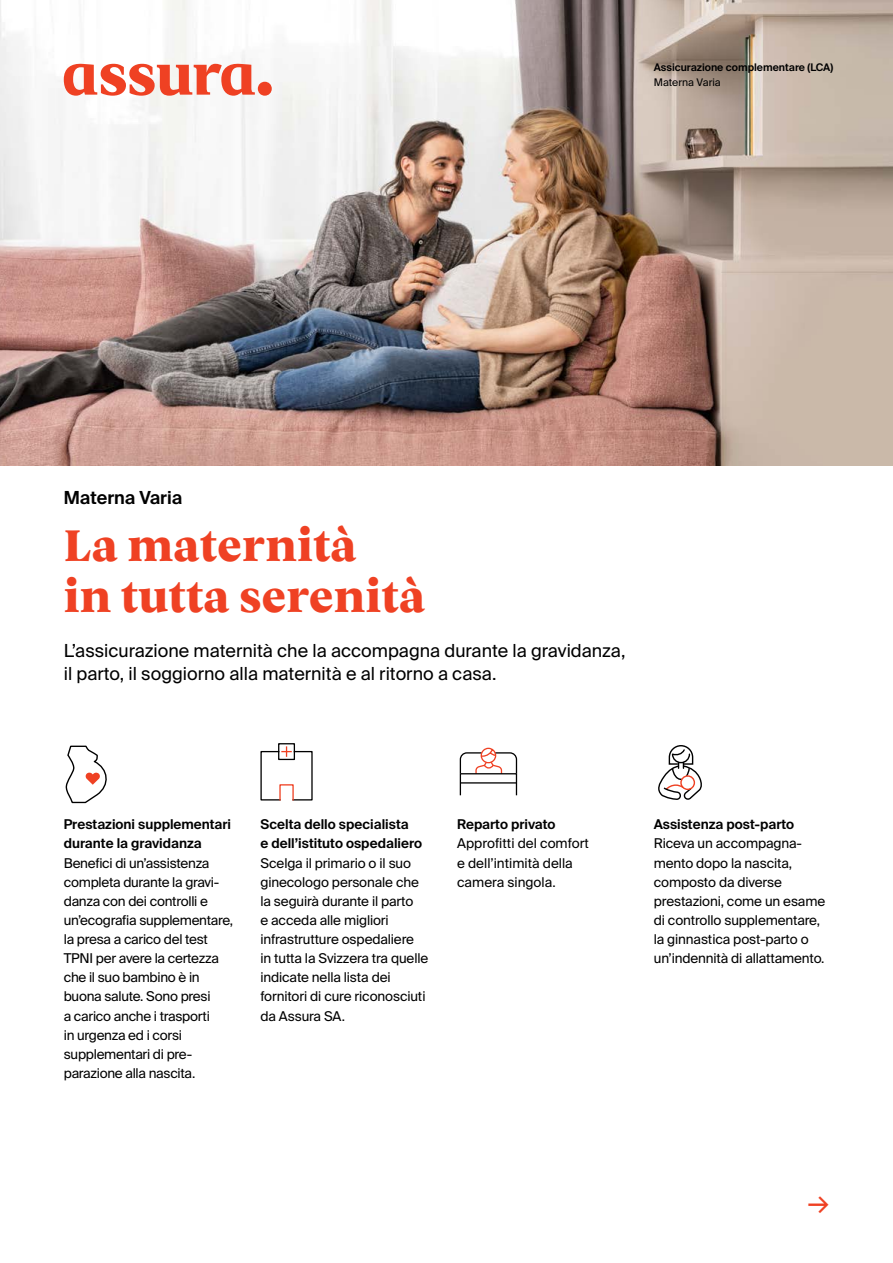
<style>
.page{position:relative;width:893px;height:1263px;background:#fff}
.page>*{position:absolute;margin:0;border:0;box-sizing:border-box;transform-origin:0 0}
.Titre_rouge_30pt_12m{font:800 45px/51px "Vesterbro";color:#ef4123}
.t1{font:27px "Suisse Intl";color:#ef4123}
.Introduction_12pt_5{font:18px/23.4px "Suisse Intl";color:#000}
.Titre_du_produit_12p{font:600 18px "Suisse Intl";color:#000}
.Corps_énumération_9p{font:13.5px/19.2px "Suisse Intl";letter-spacing:-.02em;color:#000}
.Sous-titre_9pt_4_5mm{font:13.5px/19.2px "Suisse Intl";letter-spacing:-.01em;color:#000}
.Sous-titre_9pt_4_5mm-2{font:600 13.5px/19.2px "Suisse Intl";color:#000}
.Corps_énumération_9p-2{font:13.5px "Suisse Intl";color:#000}
.Sous-titre_rouge_9pt{font:600 13.5px "Suisse Intl";color:#000}
.Sous-titre_7pt_3_375{font:600 10.5px "Suisse Intl";color:#000}
.Corps_légende_7pt_3{font:10.5px "Suisse Intl";color:#000}
</style>
<div class="page">
<img style="left:0;top:0;width:893px;height:466px">
<svg style="left:459px;top:747px;width:59px;height:37px"></svg>
<div style="left:278px;top:743px;width:17px;height:17px;border:1px solid #000"></div>
<svg style="left:260px;top:746px;width:53px;height:55px"></svg>
<svg style="left:66px;top:746px;width:41px;height:57px"></svg>
<svg style="left:658px;top:745px;width:44px;height:55px"></svg>
<svg style="left:64px;top:64px;width:208px;height:32px"></svg>
<p class="Sous-titre_7pt_3_375" style="left:654px;top:62px;width:181px">Assicurazione complementare (LCA)</p>
<p class="Corps_légende_7pt_3" style="left:654px;top:76px;width:68px">Materna Varia</p>
<p class="Titre_du_produit_12p" style="left:64px;top:487px;width:120px">Materna Varia</p>
<p class="Titre_rouge_30pt_12m" style="left:64px;top:518px;width:363px">La maternità<br>in tutta serenità</p>
<p class="Introduction_12pt_5" style="left:64px;top:639px;width:563px">L’assicurazione maternità che la accompagna durante la gravidanza, il parto, il soggiorno alla maternità e al ritorno a casa.</p>
<p class="Sous-titre_9pt_4_5mm-2" style="left:64px;top:815px;width:169px">Prestazioni supplementari durante la gravidanza</p>
<p class="Corps_énumération_9p" style="left:64px;top:853px;width:171px">Benefici di un’assistenza completa durante la gravi&shy;danza con dei controlli e un’ecografia supplementare,</p>
<p class="Corps_énumération_9p" style="left:64px;top:930px;width:157px">la presa a carico del test<br>TPNI per avere la certezza che il suo bambino è in buona salute. Sono presi</p>
<p class="Corps_énumération_9p" style="left:64px;top:1006px;width:148px">a carico anche i trasporti</p>
<p class="Corps_énumération_9p" style="left:64px;top:1025px;width:120px">in urgenza ed i corsi</p>
<p class="Corps_énumération_9p" style="left:64px;top:1044px;width:130px">supplementari di pre-</p>
<p class="Corps_énumération_9p" style="left:64px;top:1064px;width:133px">parazione alla nascita.</p>
<p class="Sous-titre_9pt_4_5mm-2" style="left:260px;top:815px;width:150px">Scelta dello specialista</p>
<p class="Sous-titre_9pt_4_5mm-2" style="left:260px;top:834px;width:163px">e dell’istituto ospedaliero</p>
<p class="Sous-titre_9pt_4_5mm" style="left:260px;top:853px;width:160px">Scelga il primario o il suo ginecologo personale che</p>
<p class="Sous-titre_9pt_4_5mm" style="left:260px;top:891px;width:154px">la seguirà durante il parto</p>
<p class="Sous-titre_9pt_4_5mm" style="left:260px;top:911px;width:155px">e acceda alle migliori infrastrutture ospedaliere</p>
<p class="Sous-titre_9pt_4_5mm" style="left:260px;top:949px;width:169px">in tutta la Svizzera tra quelle indicate nella lista dei fornitori di cure riconosciuti da Assura SA.</p>
<p class="Sous-titre_9pt_4_5mm-2" style="left:457px;top:815px;width:100px">Reparto privato</p>
<p class="Corps_énumération_9p-2" style="left:457px;top:836px;width:133px">Approfitti del comfort</p>
<p class="Corps_énumération_9p-2" style="left:457px;top:855px;width:117px">e dell’intimità della</p>
<p class="Corps_énumération_9p-2" style="left:457px;top:874px;width:100px">camera singola.</p>
<p class="Sous-titre_rouge_9pt" style="left:654px;top:817px;width:142px">Assistenza post-parto</p>
<p class="Corps_énumération_9p" style="left:654px;top:834px;width:150px">Riceva un accompagna&shy;mento dopo la nascita, composto da diverse</p>
<p class="Corps_énumération_9p" style="left:654px;top:891px;width:173px">prestazioni, come un esame di controllo supplementare, la ginnastica post-parto o un’indennità di allattamento.</p>
<h2 class="t1" style="left:808px;top:1187px;width:23px">→</h2>
</div>
